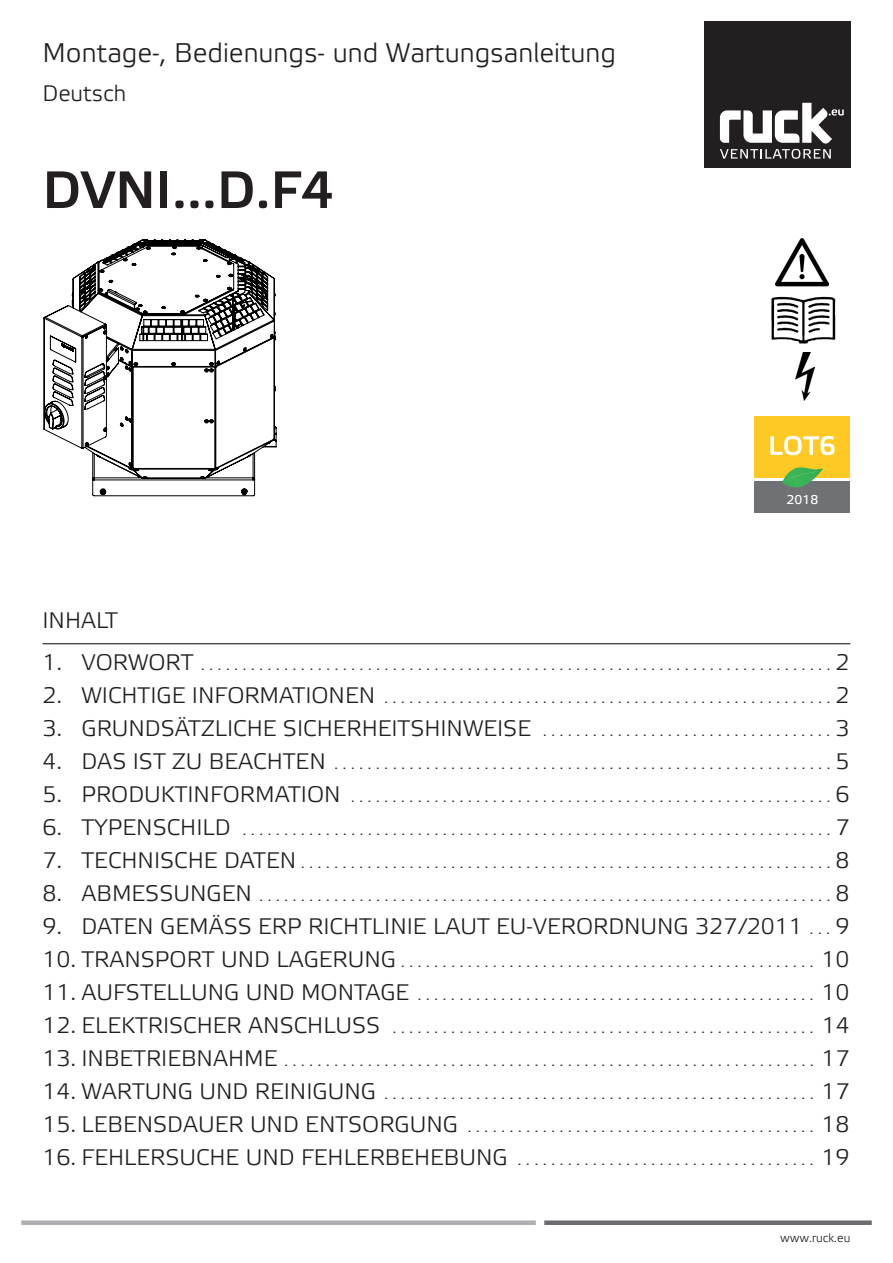
<style>
.page{position:relative;width:893px;height:1263px;background:#fff}
.page>*{position:absolute;margin:0;border:0;box-sizing:border-box;transform-origin:0 0}
.t1{font:500 52.5px "Etelka";color:#231f20}
.t2{font:300 27px "Etelka";color:#231f20}
.t3{font:300 22.5px "Etelka";color:#231f20}
.t4{font:15px "Arial";color:#231f20}
.t5{font:12.75px "Etelka Text";color:#fff}
.t6{font:300 12px "Etelka";color:#231f20}
.s1{font-family:"Etelka";font-weight:300;font-size:22.5px}
.s2{font-family:"Arial";font-weight:400;font-size:15px}
</style>
<div class="page">
<hr style="left:43px;top:643px;width:807px;height:1px;background:#231f20">
<div style="left:21px;top:1220px;width:515px;height:5px;background:#adaeb1"></div>
<div style="left:544px;top:1220px;width:328px;height:5px;background:#6c6c70"></div>
<svg style="left:43px;top:239px;width:234px;height:258px"></svg>
<img style="left:775px;top:239px;width:54px;height:48px">
<img style="left:771px;top:296px;width:65px;height:47px">
<img style="left:796px;top:353px;width:18px;height:47px">
<div style="left:754px;top:416px;width:96px;height:62px;background:#fec925"></div>
<div style="left:754px;top:480px;width:96px;height:32px;background:#6e7275"></div>
<svg style="left:782px;top:467px;width:41px;height:21px"></svg>
<svg style="left:770px;top:436px;width:64px;height:19px"></svg>
<div style="left:704px;top:21px;width:146px;height:147px;background:#231f20"></div>
<svg style="left:720px;top:103px;width:124px;height:56px"></svg>
<h2 class="t2" style="left:43px;top:37px;width:575px">Montage-, Bedienungs- und Wartungsanleitung</h2>
<h3 class="t3" style="left:43px;top:81px;width:85px">Deutsch</h3>
<h1 class="t1" style="left:43px;top:160px;width:293px">DVNI...D.F4</h1>
<h3 class="t3" style="left:43px;top:607px;width:77px">INHALT</h3>
<p class="t5" style="left:787px;top:492px;width:33px">2018</p>
<p class="t4" style="left:43px;top:655px;width:808px"><span class="s1">1. VORWORT</span> . . . . . . . . . . . . . . . . . . . . . . . . . . . . . . . . . . . . . . . . . . . . . . . . . . . . . . . . . . . . . . . . . . . . . . . . . . . <span class="s1">2</span></p>
<p class="t4" style="left:43px;top:688px;width:809px"><span class="s1">2. WICHTIGE INFORMATIONEN</span> . . . . . . . . . . . . . . . . . . . . . . . . . . . . . . . . . . . . . . . . . . . . . . . . . . . . . <span class="s1">2</span></p>
<h3 class="t3" style="left:43px;top:715px;width:809px">3. GRUNDSÄTZLICHE SICHERHEITSHINWEISE <span class="s2">. . . . . . . . . . . . . . . . . . . . . . . . . . . . . . . . . .</span> 3</h3>
<p class="t4" style="left:43px;top:754px;width:809px"><span class="s1">4. DAS IST ZU BEACHTEN</span> . . . . . . . . . . . . . . . . . . . . . . . . . . . . . . . . . . . . . . . . . . . . . . . . . . . . . . . . . . . <span class="s1">5</span></p>
<p class="t4" style="left:43px;top:787px;width:809px"><span class="s1">5. PRODUKTINFORMATION</span> . . . . . . . . . . . . . . . . . . . . . . . . . . . . . . . . . . . . . . . . . . . . . . . . . . . . . . . . . <span class="s1">6</span></p>
<p class="t4" style="left:43px;top:820px;width:809px"><span class="s1">6. TYPENSCHILD</span> . . . . . . . . . . . . . . . . . . . . . . . . . . . . . . . . . . . . . . . . . . . . . . . . . . . . . . . . . . . . . . . . . . . . . . <span class="s1">7</span></p>
<p class="t4" style="left:43px;top:853px;width:809px"><span class="s1">7. TECHNISCHE DATEN</span> . . . . . . . . . . . . . . . . . . . . . . . . . . . . . . . . . . . . . . . . . . . . . . . . . . . . . . . . . . . . . . . <span class="s1">8</span></p>
<p class="t4" style="left:43px;top:886px;width:809px"><span class="s1">8. ABMESSUNGEN</span> . . . . . . . . . . . . . . . . . . . . . . . . . . . . . . . . . . . . . . . . . . . . . . . . . . . . . . . . . . . . . . . . . . . . <span class="s1">8</span></p>
<h3 class="t3" style="left:43px;top:913px;width:762px">9. DATEN GEMÄSS ERP RICHTLINIE LAUT EU-VERORDNUNG 327/2011</h3>
<h3 class="t3" style="left:836px;top:913px;width:15px">9</h3>
<p class="t4" style="left:43px;top:952px;width:809px"><span class="s1">10. TRANSPORT UND LAGERUNG</span> . . . . . . . . . . . . . . . . . . . . . . . . . . . . . . . . . . . . . . . . . . . . . . . . . <span class="s1">10</span></p>
<p class="t4" style="left:43px;top:985px;width:809px"><span class="s1">11. AUFSTELLUNG UND MONTAGE</span> . . . . . . . . . . . . . . . . . . . . . . . . . . . . . . . . . . . . . . . . . . . . . . . <span class="s1">10</span></p>
<p class="t4" style="left:43px;top:1018px;width:809px"><span class="s1">12. ELEKTRISCHER ANSCHLUSS</span> . . . . . . . . . . . . . . . . . . . . . . . . . . . . . . . . . . . . . . . . . . . . . . . . . . <span class="s1">14</span></p>
<p class="t4" style="left:43px;top:1051px;width:809px"><span class="s1">13. INBETRIEBNAHME</span> . . . . . . . . . . . . . . . . . . . . . . . . . . . . . . . . . . . . . . . . . . . . . . . . . . . . . . . . . . . . . . . <span class="s1">17</span></p>
<p class="t4" style="left:43px;top:1084px;width:809px"><span class="s1">14. WARTUNG UND REINIGUNG</span> . . . . . . . . . . . . . . . . . . . . . . . . . . . . . . . . . . . . . . . . . . . . . . . . . . . <span class="s1">17</span></p>
<p class="t4" style="left:43px;top:1117px;width:809px"><span class="s1">15. LEBENSDAUER UND ENTSORGUNG</span> . . . . . . . . . . . . . . . . . . . . . . . . . . . . . . . . . . . . . . . . . <span class="s1">18</span></p>
<p class="t4" style="left:43px;top:1150px;width:809px"><span class="s1">16. FEHLERSUCHE UND FEHLERBEHEBUNG</span> . . . . . . . . . . . . . . . . . . . . . . . . . . . . . . . . . . . <span class="s1">19</span></p>
<p class="t6" style="left:780px;top:1231px;width:72px">www.ruck.eu</p>
</div>
